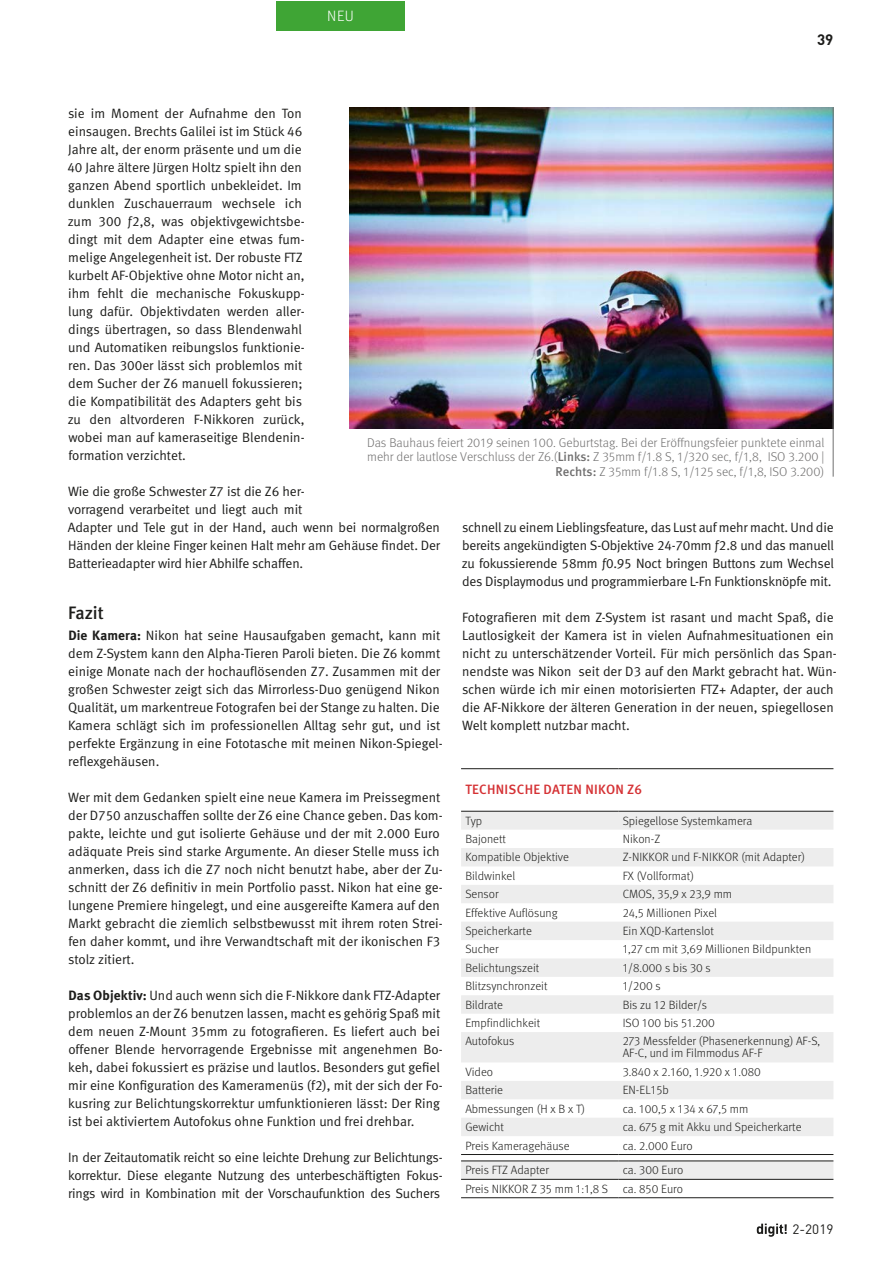
<style>
.page{position:relative;width:893px;height:1263px;background:#fff}
.page>*{position:absolute;margin:0;border:0;box-sizing:border-box;transform-origin:0 0}
.t1{font:18px "Meta Medium LF";letter-spacing:-.005em;color:#1d1d1b}
.t2{font:300 15px "Meta OT";color:#fff}
.t3{font:700 15px "DIN Pro";color:#1d1d1b}
.t4{font:13.5px/18px "Meta Normal LF";color:#1d1d1b}
.t5{font:13.5px "Meta Medium LF";letter-spacing:.02em;color:#d53134}
.t6{font:13.5px "DIN Pro";color:#1d1d1b}
.t7{font:300 12.75px/14.2px "Meta OT";color:#706f6f;text-align:right}
.t8{font:300 12px/12px "Meta OT";color:#1d1d1b}
.s1{font-family:"Meta Bold LF"}
.s2{font-family:"Meta Medium LF";font-weight:400}
</style>
<div class="page">
<svg style="left:757px;top:1223px;width:30px;height:14px"></svg>
<img style="left:350px;top:107px;width:483px;height:322px">
<hr style="left:833px;top:107px;width:1px;height:370px;background:#706f6f">
<svg style="left:461px;top:812px;width:372px;height:367px"></svg>
<svg style="left:461px;top:885px;width:372px;height:214px;fill:#ededed"></svg>
<hr style="left:461px;top:768px;width:157px;height:1px;background:#1d1d1b">
<hr style="left:618px;top:768px;width:215px;height:1px;background:#1d1d1b">
<hr style="left:461px;top:811px;width:157px;height:1px;background:#1d1d1b">
<hr style="left:618px;top:811px;width:215px;height:1px;background:#1d1d1b">
<hr style="left:461px;top:1197px;width:157px;height:1px;background:#1d1d1b">
<hr style="left:618px;top:1197px;width:215px;height:1px;background:#1d1d1b">
<hr style="left:461px;top:1154px;width:157px;height:1px;background:#1d1d1b">
<hr style="left:618px;top:1154px;width:215px;height:1px;background:#1d1d1b">
<hr style="left:461px;top:1161px;width:157px;height:1px;background:#1d1d1b">
<hr style="left:618px;top:1161px;width:215px;height:1px;background:#1d1d1b">
<hr style="left:461px;top:1179px;width:157px;height:1px;background:#1d1d1b">
<hr style="left:618px;top:1179px;width:215px;height:1px;background:#1d1d1b">
<div style="left:276px;top:1px;width:129px;height:30px;background:#3fa535"></div>
<p class="t2" style="left:327px;top:7px;width:28px">NEU</p>
<p class="t3" style="left:817px;top:27px;width:18px">39</p>
<p class="t4" style="left:67px;top:104px;width:239px">sie im Moment der Aufnahme den Ton einsaugen. Brechts Galilei ist im Stück 46<br>Jahre alt, der enorm präsente und um die 40 Jahre ältere Jürgen Holtz spielt ihn den ganzen Abend sportlich unbekleidet. Im dunklen Zuschauerraum wechsele ich zum 300 ƒ2,8, was objektivgewichtsbe&shy;dingt mit dem Adapter eine etwas fum&shy;melige Angelegenheit ist. Der robuste FTZ kurbelt AF-Objektive ohne Motor nicht an, ihm fehlt die mechanische Fokuskupp&shy;lung dafür. Objektivdaten werden aller&shy;dings übertragen, so dass Blendenwahl und Automatiken reibungslos funktionie&shy;ren. Das 300er lässt sich problemlos mit dem Sucher der Z6 manuell fokussieren; die Kompatibilität des Adapters geht bis zu den altvorderen F-Nikkoren zurück, wobei man auf kameraseitige Blendenin&shy;formation verzichtet.</p>
<p class="t4" style="left:68px;top:482px;width:374px">Wie die große Schwester Z7 ist die Z6 her-<br>vorragend verarbeitet und liegt auch mit<br>Adapter und Tele gut in der Hand, auch wenn bei normalgroßen Händen der kleine Finger keinen Halt mehr am Gehäuse findet. Der Batterieadapter wird hier Abhilfe schaffen.</p>
<h1 class="t1" style="left:68px;top:602px;width:37px">Fazit</h1>
<p class="t4" style="left:68px;top:626px;width:376px"><span class="s1">Die Kamera:</span> Nikon hat seine Hausaufgaben gemacht, kann mit dem Z-System kann den Alpha-Tieren Paroli bieten. Die Z6 kommt einige Monate nach der hochauflösenden Z7. Zusammen mit der großen Schwester zeigt sich das Mirrorless-Duo genügend Nikon Qualität, um markentreue Fotografen bei der Stange zu halten. Die Kamera schlägt sich im professionellen Alltag sehr gut, und ist perfekte Ergänzung in eine Fototasche mit meinen Nikon-Spiegel&shy;reflexgehäusen.</p>
<p class="t4" style="left:68px;top:788px;width:376px">Wer mit dem Gedanken spielt eine neue Kamera im Preissegment der D750 anzuschaffen sollte der Z6 eine Chance geben. Das kom&shy;pakte, leichte und gut isolierte Gehäuse und der mit 2.000 Euro adäquate Preis sind starke Argumente. An dieser Stelle muss ich anmerken, dass ich die Z7 noch nicht benutzt habe, aber der Zu&shy;schnitt der Z6 definitiv in mein Portfolio passt. Nikon hat eine ge&shy;lungene Premiere hingelegt, und eine ausgereifte Kamera auf den Markt gebracht die ziemlich selbstbewusst mit ihrem roten Strei&shy;fen daher kommt, und ihre Verwandtschaft mit der ikonischen F3 stolz zitiert.</p>
<p class="t4" style="left:68px;top:986px;width:376px"><span class="s1">Das Objektiv:</span> Und auch wenn sich die F-Nikkore dank FTZ-Adapter problemlos an der Z6 benutzen lassen, macht es gehörig Spaß mit dem neuen Z-Mount 35mm zu fotografieren. Es liefert auch bei offener Blende hervorragende Ergebnisse mit angenehmen Bo&shy;keh, dabei fokussiert es präzise und lautlos. Besonders gut gefiel mir eine Konfiguration des Kameramenüs (f2), mit der sich der Fo&shy;kusring zur Belichtungskorrektur umfunktionieren lässt: Der Ring ist bei aktiviertem Autofokus ohne Funktion und frei drehbar.</p>
<p class="t4" style="left:68px;top:1148px;width:376px;text-align:justify">In der Zeitautomatik reicht so eine leichte Drehung zur Belichtungs&shy;korrektur. Diese elegante Nutzung des unterbeschäftigten Fokus&shy;rings wird in Kombination mit der Vorschaufunktion des Suchers</p>
<p class="t7" style="left:367px;top:436px;width:459px">Das Bauhaus feiert 2019 seinen 100. Geburtstag. Bei der Eröffnungsfeier punktete einmal mehr der lautlose Verschluss der Z6.(<span class="s2">Links:</span> Z 35mm f/1.8 S, 1/320 sec, f/1,8, ISO 3.200 |<br><span class="s2">Rechts:</span> Z 35mm f/1.8 S, 1/125 sec, f/1,8, ISO 3.200)</p>
<p class="t4" style="left:462px;top:518px;width:374px;text-align:justify">schnell zu einem Lieblingsfeature, das Lust auf mehr macht. Und die bereits angekündigten S-Objektive 24-70mm ƒ2.8 und das manuell zu fokussierende 58mm ƒ0.95 Noct bringen Buttons zum Wechsel des Displaymodus und programmierbare L-Fn Funktionsknöpfe mit.</p>
<p class="t4" style="left:462px;top:608px;width:376px">Fotografieren mit dem Z-System ist rasant und macht Spaß, die Lautlosigkeit der Kamera ist in vielen Aufnahmesituationen ein nicht zu unterschätzender Vorteil. Für mich persönlich das Span&shy;nendste was Nikon seit der D3 auf den Markt gebracht hat. Wün&shy;schen würde ich mir einen motorisierten FTZ+ Adapter, der auch die AF-Nikkore der älteren Generation in der neuen, spiegellosen Welt komplett nutzbar macht.</p>
<p class="t5" style="left:465px;top:782px;width:178px">TECHNISCHE DATEN NIKON Z6</p>
<p class="t8" style="left:465px;top:815px;width:18px">Typ</p>
<p class="t8" style="left:623px;top:815px;width:131px">Spiegellose Systemkamera</p>
<p class="t8" style="left:465px;top:833px;width:42px">Bajonett</p>
<p class="t8" style="left:623px;top:833px;width:39px">Nikon-Z</p>
<p class="t8" style="left:465px;top:851px;width:105px">Kompatible Objektive</p>
<p class="t8" style="left:623px;top:851px;width:184px">Z-NIKKOR und F-NIKKOR (mit Adapter)</p>
<p class="t8" style="left:465px;top:870px;width:51px">Bildwinkel</p>
<p class="t8" style="left:623px;top:870px;width:73px">FX (Vollformat)</p>
<p class="t8" style="left:465px;top:888px;width:35px">Sensor</p>
<p class="t8" style="left:623px;top:888px;width:111px">CMOS, 35,9 x 23,9 mm</p>
<p class="t8" style="left:465px;top:907px;width:94px">Effektive Auflösung</p>
<p class="t8" style="left:623px;top:907px;width:96px">24,5 Millionen Pixel</p>
<p class="t8" style="left:465px;top:925px;width:68px">Speicherkarte</p>
<p class="t8" style="left:623px;top:925px;width:93px">Ein XQD-Kartenslot</p>
<p class="t8" style="left:465px;top:943px;width:35px">Sucher</p>
<p class="t8" style="left:623px;top:943px;width:190px">1,27 cm mit 3,69 Millionen Bildpunkten</p>
<p class="t8" style="left:465px;top:962px;width:75px">Belichtungszeit</p>
<p class="t8" style="left:623px;top:962px;width:90px">1/8.000 s bis 30 s</p>
<p class="t8" style="left:465px;top:980px;width:84px">Blitzsynchronzeit</p>
<p class="t8" style="left:623px;top:980px;width:39px">1/200 s</p>
<p class="t8" style="left:465px;top:999px;width:39px">Bildrate</p>
<p class="t8" style="left:623px;top:999px;width:86px">Bis zu 12 Bilder/s</p>
<p class="t8" style="left:465px;top:1017px;width:76px">Empfindlichkeit</p>
<p class="t8" style="left:623px;top:1017px;width:94px">ISO 100 bis 51.200</p>
<p class="t8" style="left:465px;top:1035px;width:50px">Autofokus</p>
<p class="t8" style="left:623px;top:1035px;width:199px">273 Messfelder (Phasenerkennung) AF-S,<br>AF-C, und im Filmmodus AF-F</p>
<p class="t8" style="left:465px;top:1066px;width:29px">Video</p>
<p class="t8" style="left:623px;top:1066px;width:140px">3.840 x 2.160, 1.920 x 1.080</p>
<p class="t8" style="left:465px;top:1084px;width:39px">Batterie</p>
<p class="t8" style="left:623px;top:1084px;width:48px">EN-EL15b</p>
<p class="t8" style="left:465px;top:1103px;width:121px">Abmessungen (H x B x T)</p>
<p class="t8" style="left:623px;top:1103px;width:127px">ca. 100,5 x 134 x 67,5 mm</p>
<p class="t8" style="left:465px;top:1121px;width:40px">Gewicht</p>
<p class="t8" style="left:623px;top:1121px;width:180px">ca. 675 g mit Akku und Speicherkarte</p>
<p class="t8" style="left:465px;top:1139px;width:106px">Preis Kameragehäuse</p>
<p class="t8" style="left:623px;top:1139px;width:72px">ca. 2.000 Euro</p>
<p class="t8" style="left:465px;top:1164px;width:85px">Preis FTZ Adapter</p>
<p class="t8" style="left:465px;top:1161px;width:220px;line-height:18.5px;text-align:right">ca. 300 Euro<br>Preis NIKKOR Z 35 mm 1:1,8 S ca. 850 Euro</p>
<p class="t6" style="left:792px;top:1218px;width:42px">2-2019</p>
</div>
